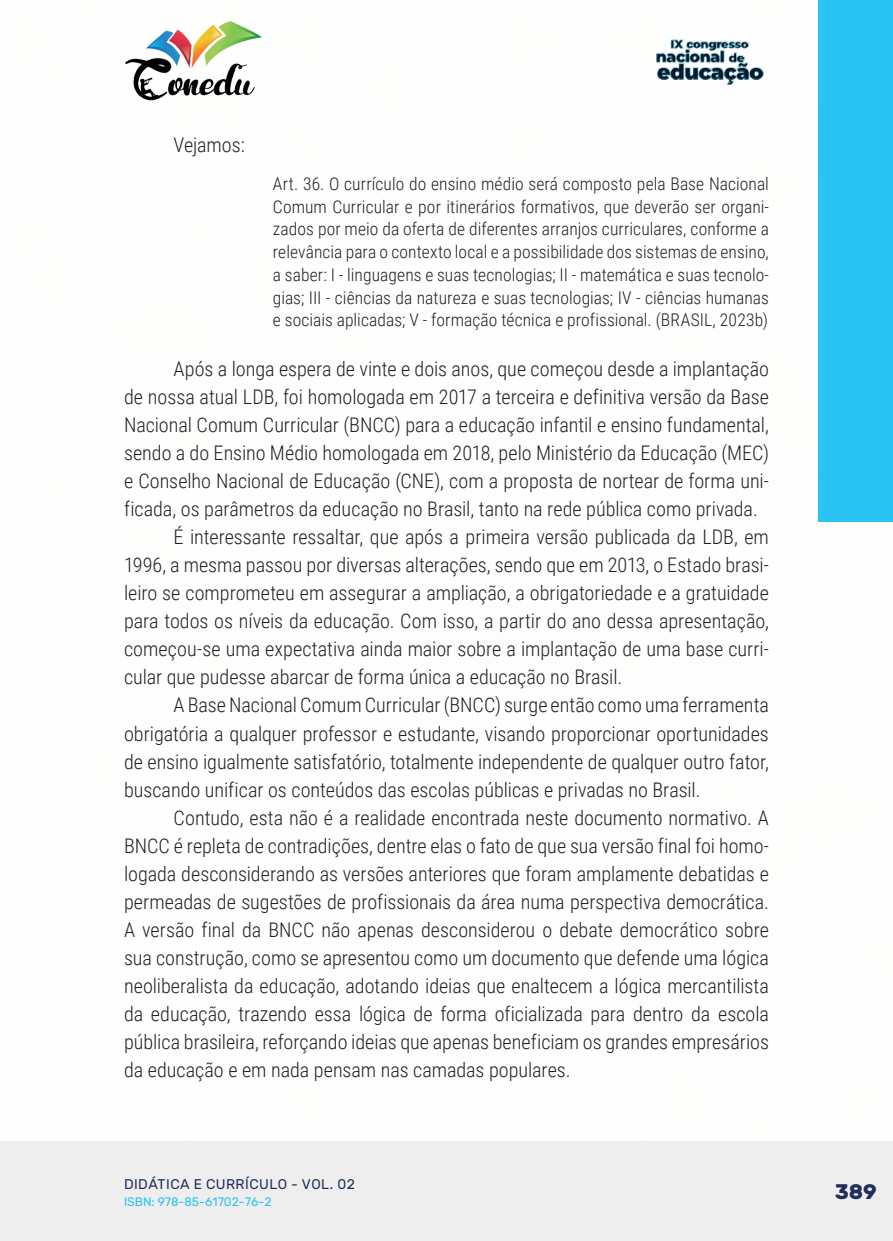
<style>
.page{position:relative;width:893px;height:1241px;background:#fff}
.page>*{position:absolute;margin:0;border:0;box-sizing:border-box;transform-origin:0 0}
.t1{font:700 21px "Rubik";color:#202d5e}
._9_CORPO{font:300 20.12px/28px "Roboto Condensed";color:#231f20;text-align:justify}
._16_CITACAO{font:300 17.5px/22.8px "Roboto Condensed";letter-spacing:.005em;color:#231f20;text-align:justify}
.t2{font:14px "Rubik";letter-spacing:.035em;color:#202d5e}
.t3{font:12.25px "Rubik";color:#29c4f3}
</style>
<div class="page">
<div style="left:0;top:1141px;width:893px;height:99px;background:#eeeeef"></div>
<div style="left:819px;top:0;width:74px;height:521px;background:#29c4f3"></div>
<img style="left:125px;top:20px;width:137px;height:81px">
<img style="left:656px;top:39px;width:108px;height:46px">
<p class="_9_CORPO" style="left:174px;top:130px;width:73px">Vejamos:</p>
<p class="_16_CITACAO" style="left:273px;top:171px;width:498px">Art. 36. O currículo do ensino médio será composto pela Base Nacional Comum Curricular e por itinerários formativos, que deverão ser organi&shy;zados por meio da oferta de diferentes arranjos curriculares, conforme a relevância para o contexto local e a possibilidade dos sistemas de ensino, a saber: I - linguagens e suas tecnologias; II - matemática e suas tecnolo&shy;gias; III - ciências da natureza e suas tecnologias; IV - ciências humanas e sociais aplicadas; V - formação técnica e profissional. (BRASIL, 2023b)</p>
<p class="_9_CORPO" style="left:124px;top:354px;width:646px;text-indent:50px">Após a longa espera de vinte e dois anos, que começou desde a implantação de nossa atual LDB, foi homologada em 2017 a terceira e definitiva versão da Base Nacional Comum Curricular (BNCC) para a educação infantil e ensino fundamental, sendo a do Ensino Médio homologada em 2018, pelo Ministério da Educação (MEC) e Conselho Nacional de Educação (CNE), com a proposta de nortear de forma uni&shy;ficada, os parâmetros da educação no Brasil, tanto na rede pública como privada.</p>
<p class="_9_CORPO" style="left:124px;top:522px;width:646px;text-indent:50px">É interessante ressaltar, que após a primeira versão publicada da LDB, em 1996, a mesma passou por diversas alterações, sendo que em 2013, o Estado brasi&shy;leiro se comprometeu em assegurar a ampliação, a obrigatoriedade e a gratuidade para todos os níveis da educação. Com isso, a partir do ano dessa apresentação, começou-se uma expectativa ainda maior sobre a implantação de uma base curri&shy;cular que pudesse abarcar de forma única a educação no Brasil.</p>
<p class="_9_CORPO" style="left:124px;top:690px;width:646px;text-indent:50px">A Base Nacional Comum Curricular (BNCC) surge então como uma ferramenta obrigatória a qualquer professor e estudante, visando proporcionar oportunidades de ensino igualmente satisfatório, totalmente independente de qualquer outro fator, buscando unificar os conteúdos das escolas públicas e privadas no Brasil.</p>
<p class="_9_CORPO" style="left:124px;top:802px;width:646px;text-indent:50px">Contudo, esta não é a realidade encontrada neste documento normativo. A BNCC é repleta de contradições, dentre elas o fato de que sua versão final foi homo&shy;logada desconsiderando as versões anteriores que foram amplamente debatidas e permeadas de sugestões de profissionais da área numa perspectiva democrática.<br>A versão final da BNCC não apenas desconsiderou o debate democrático sobre sua construção, como se apresentou como um documento que defende uma lógica neoliberalista da educação, adotando ideias que enaltecem a lógica mercantilista da educação, trazendo essa lógica de forma oficializada para dentro da escola pública brasileira, reforçando ideias que apenas beneficiam os grandes empresários da educação e em nada pensam nas camadas populares.</p>
<p class="t2" style="left:124px;top:1175px;width:232px">DIDÁTICA E CURRÍCULO - VOL. 02</p>
<p class="t3" style="left:124px;top:1194px;width:149px">ISBN: 978-85-61702-76-2</p>
<p class="t1" style="left:835px;top:1179px;width:44px">389</p>
</div>
